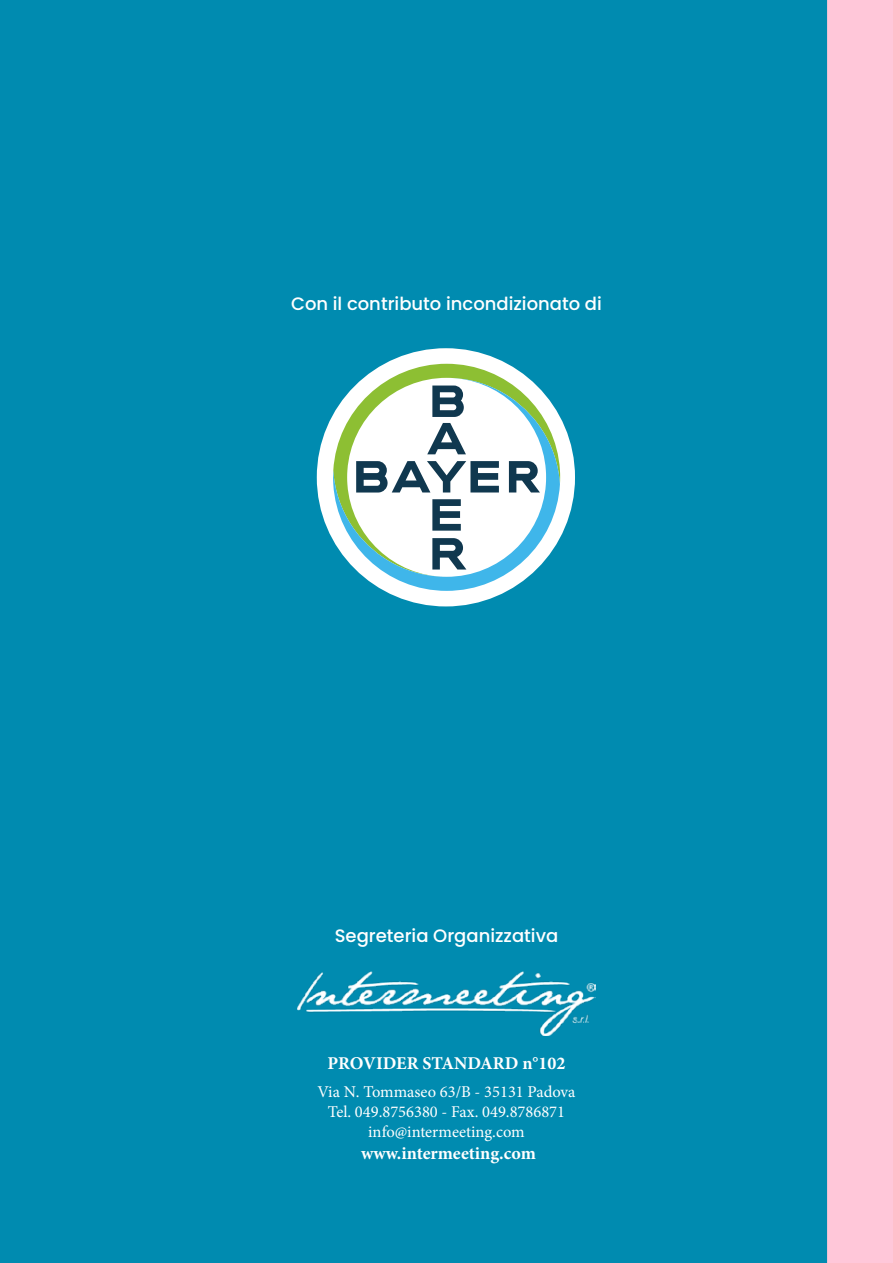
<style>
.page{position:relative;width:893px;height:1263px;background:#fff}
.page>*{position:absolute;margin:0;border:0;box-sizing:border-box;transform-origin:0 0}
.t1{font:500 18px "Poppins";color:#fff}
.t2{font:700 18px "Minion Pro";color:#fff}
.t3{font:16.5px/19.8px "Minion Pro";color:#fff;text-align:center}
</style>
<div class="page">
<div style="left:0;top:0;width:833px;height:1263px;background:#008bb0"></div>
<div style="left:827px;top:0;width:66px;height:1263px;background:#ffc7d9"></div>
<div style="left:317px;top:348px;width:258px;height:258px;background:#fff;border-radius:50%"></div>
<svg style="left:363px;top:364px;width:165px;height:14px"></svg>
<svg style="left:333px;top:378px;width:227px;height:213px"></svg>
<img style="left:298px;top:971px;width:297px;height:64px">
<p class="t1" style="left:291px;top:293px;width:312px">Con il contributo incondizionato di</p>
<p class="t1" style="left:335px;top:925px;width:225px">Segreteria Organizzativa</p>
<p class="t2" style="left:327px;top:1050px;width:240px">PROVIDER STANDARD n°102</p>
<p class="t3" style="left:317px;top:1082px;width:260px">Via N. Tommaseo 63/B - 35131 Padova<br>Tel. 049.8756380 - Fax. 049.8786871 info@intermeeting.com</p>
<p class="t2" style="left:361px;top:1140px;width:176px">www.intermeeting.com</p>
</div>
